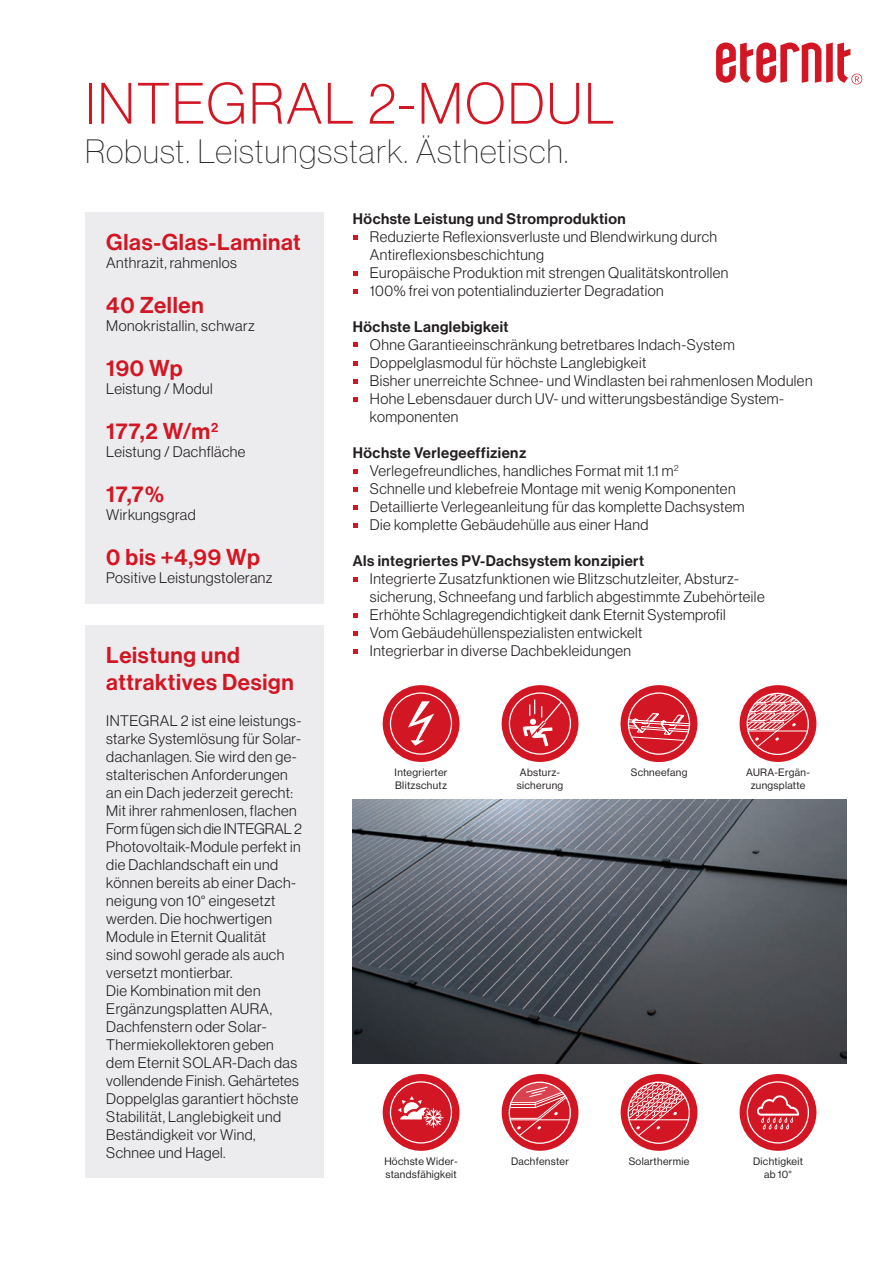
<style>
.page{position:relative;width:893px;height:1263px;background:#fff}
.page>*{position:absolute;margin:0;border:0;box-sizing:border-box;transform-origin:0 0}
.t1{font:57px "N Haas Grotesk DS Pro 35 X Lt";letter-spacing:.04em;color:#d21623}
.t2{font:33px "N Haas Grotesk DS Pro 25 Th";letter-spacing:.04em;color:#231f20}
.t3{font:22.5px/27px "N Haas Grotesk DS Pro 65 Md";letter-spacing:.03em;color:#d21623}
.t4{font:15px/18px "N Haas Grotesk DS Pro 45 Lt";letter-spacing:.03em;color:#231f20}
.t5{font:15px "N Haas Grotesk DS Pro 65 Md";letter-spacing:.03em;color:#231f20}
.t6{font:10.5px/12.6px "N Haas Grotesk DS Pro 55 Rg";letter-spacing:.03em;color:#231f20}
</style>
<div class="page">
<img style="left:353px;top:800px;width:493px;height:263px">
<div style="left:383px;top:685px;width:76px;height:77px;background:#d21623;border-radius:50%"></div>
<div style="left:390px;top:692px;width:62px;height:63px;border:1px solid #fff;border-radius:50%"></div>
<svg style="left:408px;top:701px;width:26px;height:45px"></svg>
<div style="left:502px;top:685px;width:76px;height:77px;background:#d21623;border-radius:50%"></div>
<div style="left:509px;top:692px;width:62px;height:63px;border:1px solid #fff;border-radius:50%"></div>
<svg style="left:523px;top:699px;width:40px;height:47px"></svg>
<svg style="left:740px;top:685px;width:76px;height:77px"></svg>
<hr style="left:748px;top:731px;width:59px;height:1px;background:#fff">
<svg style="left:747px;top:694px;width:58px;height:54px;background:#df5d66"></svg>
<div style="left:621px;top:685px;width:76px;height:77px;background:#d21623;border-radius:50%"></div>
<svg style="left:628px;top:713px;width:62px;height:28px"></svg>
<div style="left:740px;top:1074px;width:76px;height:77px;background:#d21623;border-radius:50%"></div>
<div style="left:747px;top:1081px;width:62px;height:62px;border:1px solid #fff;border-radius:50%"></div>
<svg style="left:757px;top:1095px;width:42px;height:35px"></svg>
<svg style="left:621px;top:1074px;width:76px;height:77px"></svg>
<hr style="left:629px;top:1119px;width:59px;height:1px;background:#fff">
<svg style="left:628px;top:1081px;width:58px;height:55px;background:#de5861"></svg>
<div style="left:502px;top:1074px;width:76px;height:76px;background:#d21623;border-radius:50%"></div>
<div style="left:509px;top:1081px;width:62px;height:63px;border:1px solid #fff;border-radius:50%"></div>
<hr style="left:510px;top:1119px;width:59px;height:1px;background:#fff">
<svg style="left:510px;top:1082px;width:57px;height:54px"></svg>
<div style="left:383px;top:1074px;width:76px;height:77px;background:#d21623;border-radius:50%"></div>
<div style="left:390px;top:1081px;width:62px;height:62px;border:1px solid #fff;border-radius:50%"></div>
<svg style="left:396px;top:1096px;width:51px;height:35px"></svg>
<div style="left:85px;top:213px;width:238px;height:391px;background:#ececee"></div>
<div style="left:85px;top:625px;width:238px;height:553px;background:#ececee"></div>
<svg style="left:353px;top:235px;width:4px;height:4px"></svg>
<svg style="left:353px;top:271px;width:4px;height:4px"></svg>
<svg style="left:353px;top:289px;width:4px;height:4px"></svg>
<svg style="left:353px;top:343px;width:4px;height:4px"></svg>
<svg style="left:353px;top:361px;width:4px;height:4px"></svg>
<svg style="left:353px;top:379px;width:4px;height:4px"></svg>
<svg style="left:353px;top:397px;width:4px;height:4px"></svg>
<svg style="left:353px;top:469px;width:4px;height:4px"></svg>
<svg style="left:353px;top:487px;width:4px;height:4px"></svg>
<svg style="left:353px;top:505px;width:4px;height:4px"></svg>
<svg style="left:353px;top:523px;width:4px;height:4px"></svg>
<svg style="left:353px;top:577px;width:4px;height:4px"></svg>
<svg style="left:353px;top:613px;width:4px;height:4px"></svg>
<svg style="left:353px;top:631px;width:4px;height:4px"></svg>
<svg style="left:353px;top:649px;width:4px;height:4px"></svg>
<svg style="left:716px;top:43px;width:146px;height:41px"></svg>
<h1 class="t1" style="left:85px;top:72px;width:531px">INTEGRAL 2-MODUL</h1>
<h2 class="t2" style="left:85px;top:133px;width:485px">Robust. Leistungsstark. Ästhetisch.</h2>
<h3 class="t3" style="left:106px;top:229px;width:196px">Glas-Glas-Laminat</h3>
<p class="t4" style="left:106px;top:254px;width:132px">Anthrazit, rahmenlos</p>
<h3 class="t3" style="left:106px;top:292px;width:99px">40 Zellen</h3>
<p class="t4" style="left:106px;top:317px;width:150px">Monokristallin, schwarz</p>
<h3 class="t3" style="left:106px;top:355px;width:78px">190 Wp</h3>
<p class="t4" style="left:106px;top:380px;width:108px">Leistung / Modul</p>
<h3 class="t3" style="left:106px;top:418px;width:113px">177,2 W/m<sup>2</sup></h3>
<p class="t4" style="left:106px;top:443px;width:141px">Leistung / Dachfläche</p>
<h3 class="t3" style="left:106px;top:481px;width:59px">17,7%</h3>
<p class="t4" style="left:106px;top:506px;width:91px">Wirkungsgrad</p>
<h3 class="t3" style="left:106px;top:544px;width:155px">0 bis +4,99 Wp</h3>
<p class="t4" style="left:106px;top:569px;width:168px">Positive Leistungstoleranz</p>
<h3 class="t3" style="left:106px;top:642px;width:189px">Leistung und attraktives Design</h3>
<p class="t4" style="left:106px;top:711px;width:197px">INTEGRAL 2 ist eine leistungs&shy;starke Systemlösung für Solar&shy;dachanlagen. Sie wird den ge&shy;stalterischen Anforderungen an ein Dach jederzeit gerecht:<br>Mit ihrer rahmenlosen, flachen<br>Form fügen sich die INTEGRAL 2<br>Photovoltaik-Module perfekt in die Dachlandschaft ein und können bereits ab einer Dach&shy;neigung von 10° eingesetzt werden. Die hochwertigen<br>Module in Eternit Qualität<br>sind sowohl gerade als auch versetzt montierbar.<br>Die Kombination mit den<br>Ergänzungsplatten AURA,<br>Dachfenstern oder Solar-<br>Thermiekollektoren geben dem Eternit SOLAR-Dach das vollendende Finish. Gehärtetes<br>Doppelglas garantiert höchste<br>Stabilität, Langlebigkeit und<br>Beständigkeit vor Wind,<br>Schnee und Hagel.</p>
<p class="t5" style="left:353px;top:210px;width:274px">Höchste Leistung und Stromproduktion</p>
<p class="t4" style="left:370px;top:228px;width:360px">Reduzierte Reflexionsverluste und Blendwirkung durch Antireflexionsbeschichtung<br>Europäische Produktion mit strengen Qualitätskontrollen 100% frei von potentialinduzierter Degradation</p>
<p class="t5" style="left:353px;top:318px;width:157px">Höchste Langlebigkeit</p>
<p class="t4" style="left:370px;top:336px;width:444px">Ohne Garantieeinschränkung betretbares Indach-System Doppelglasmodul für höchste Langlebigkeit<br>Bisher unerreichte Schnee- und Windlasten bei rahmenlosen Modulen Hohe Lebensdauer durch UV- und witterungsbeständige System&shy;komponenten</p>
<p class="t5" style="left:353px;top:444px;width:175px">Höchste Verlegeeffizienz</p>
<p class="t4" style="left:370px;top:462px;width:376px">Verlegefreundliches, handliches Format mit 1.1 m<sup>2<br></sup>Schnelle und klebefreie Montage mit wenig Komponenten Detaillierte Verlegeanleitung für das komplette Dachsystem Die komplette Gebäudehülle aus einer Hand</p>
<p class="t5" style="left:353px;top:552px;width:293px">Als integriertes PV-Dachsystem konzipiert</p>
<p class="t4" style="left:370px;top:570px;width:396px">Integrierte Zusatzfunktionen wie Blitzschutzleiter, Absturz&shy;sicherung, Schneefang und farblich abgestimmte Zubehörteile Erhöhte Schlagregendichtigkeit dank Eternit Systemprofil<br>Vom Gebäudehüllenspezialisten entwickelt<br>Integrierbar in diverse Dachbekleidungen</p>
<p class="t6" style="left:631px;top:766px;width:58px">Schneefang</p>
<p class="t6" style="left:395px;top:766px;width:54px">Integrierter<br>Blitzschutz</p>
<p class="t6" style="left:517px;top:766px;width:48px">Absturz&shy;sicherung</p>
<p class="t6" style="left:746px;top:766px;width:65px;text-align:center">AURA-Ergän&shy;zungsplatte</p>
<p class="t6" style="left:384px;top:1155px;width:75px">Höchste Wider-</p>
<p class="t6" style="left:511px;top:1155px;width:59px">Dachfenster</p>
<p class="t6" style="left:629px;top:1155px;width:62px">Solarthermie</p>
<p class="t6" style="left:385px;top:1168px;width:73px">standsfähigkeit</p>
<p class="t6" style="left:753px;top:1155px;width:51px;text-align:center">Dichtigkeit ab 10°</p>
</div>
